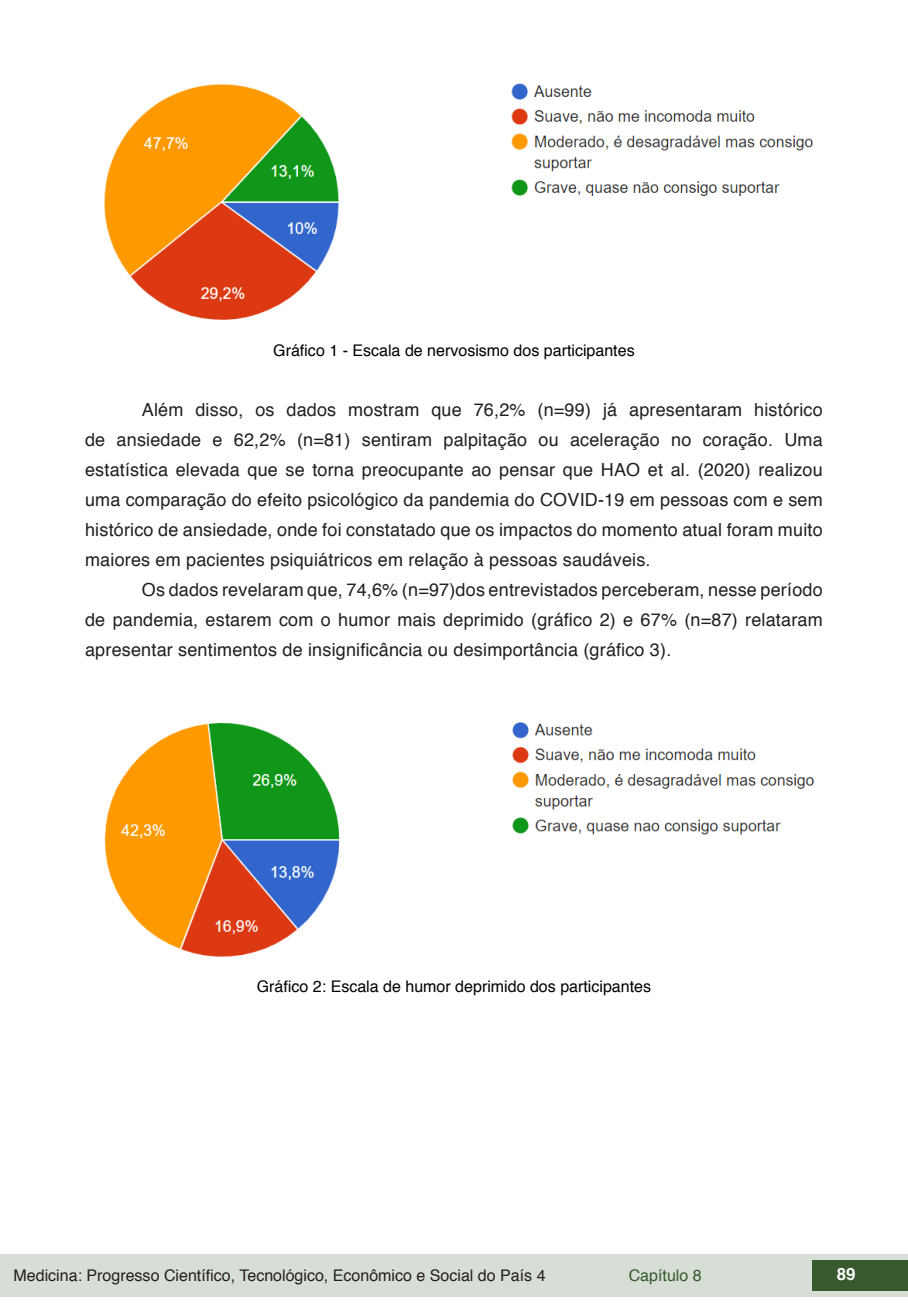
<style>
.page{position:relative;width:908px;height:1304px;background:#fff}
.page>*{position:absolute;margin:0;border:0;box-sizing:border-box;transform-origin:0 0}
.txt{font:18px/30px "Helvetica";letter-spacing:.01em;color:#231f20;text-align:justify}
.t1{font:700 16.8px "Helvetica";color:#fff}
.imagens_graf_tab{font:16px "Helvetica";color:#000}
.t2{font:16px "Helvetica";color:#231f20}
.t3{font:16px "Helvetica";color:#36592e}
</style>
<div class="page">
<div style="left:0;top:1254px;width:906px;height:43px;background:#d7ded5"></div>
<div style="left:812px;top:1261px;width:95px;height:30px;background:#36592e"></div>
<img style="left:104px;top:83px;width:709px;height:237px">
<img style="left:104px;top:722px;width:710px;height:235px">
<p class="imagens_graf_tab" style="left:273px;top:338px;width:363px">Gráfico 1 - Escala de nervosismo dos participantes</p>
<p class="txt" style="left:85px;top:395px;width:738px;text-indent:57px">Além disso, os dados mostram que 76,2% (n=99) já apresentaram histórico de ansiedade e 62,2% (n=81) sentiram palpitação ou aceleração no coração. Uma estatística elevada que se torna preocupante ao pensar que HAO et al. (2020) realizou uma comparação do efeito psicológico da pandemia do COVID-19 em pessoas com e sem histórico de ansiedade, onde foi constatado que os impactos do momento atual foram muito maiores em pacientes psiquiátricos em relação à pessoas saudáveis.</p>
<p class="txt" style="left:85px;top:575px;width:738px;text-indent:57px">Os dados revelaram que, 74,6% (n=97)dos entrevistados perceberam, nesse período de pandemia, estarem com o humor mais deprimido (gráfico 2) e 67% (n=87) relataram apresentar sentimentos de insignificância ou desimportância (gráfico 3).</p>
<p class="imagens_graf_tab" style="left:257px;top:974px;width:395px">Gráfico 2: Escala de humor deprimido dos participantes</p>
<p class="t2" style="left:14px;top:1263px;width:533px">Medicina: Progresso Científico, Tecnológico, Econômico e Social do País 4</p>
<p class="t3" style="left:628px;top:1263px;width:74px">Capítulo 8</p>
<p class="t1" style="left:836px;top:1261px;width:20px">89</p>
</div>
